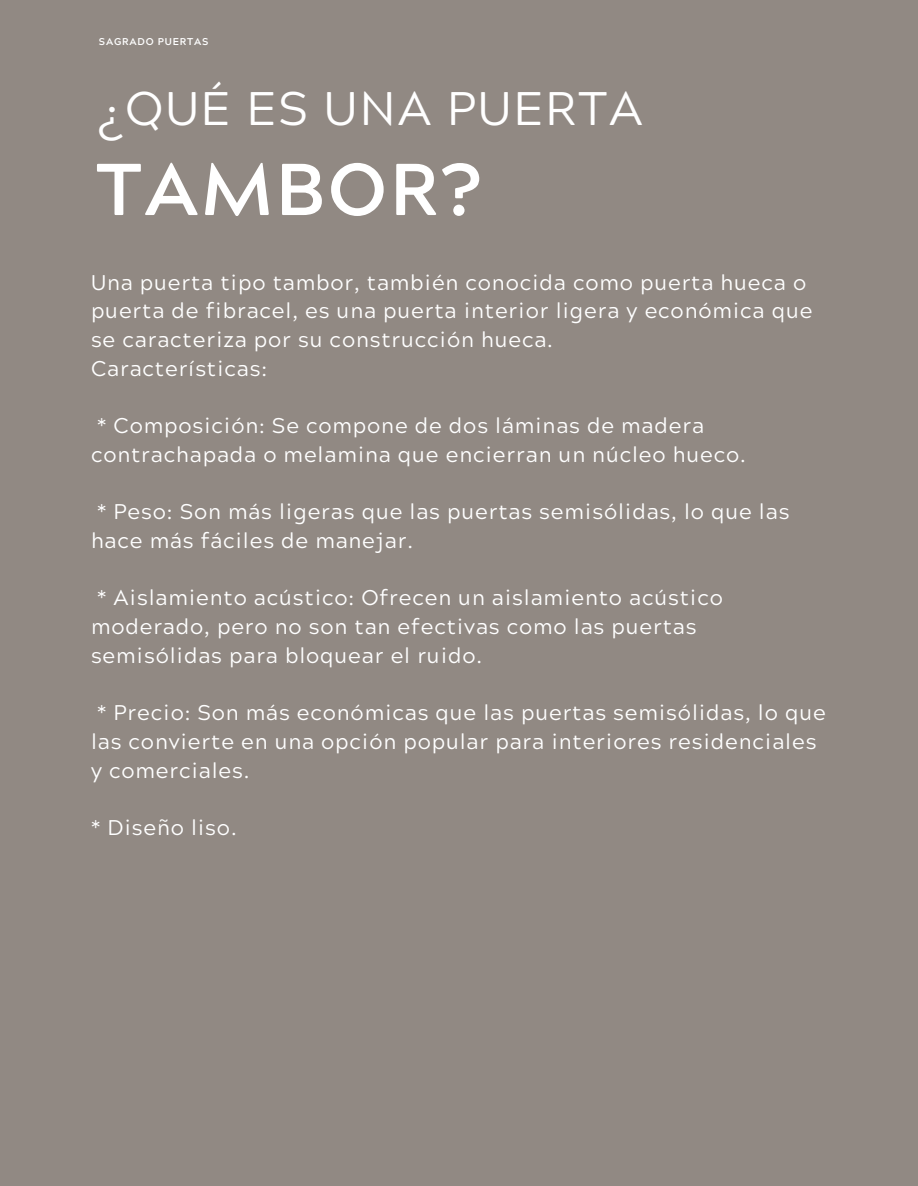
<style>
.page{position:relative;width:918px;height:1186px;background:#918983}
.page>*{position:absolute;margin:0;border:0;box-sizing:border-box;transform-origin:0 0}
.t1{font:700 73.2px "Acherus Grotesque";letter-spacing:.04em;color:#fff}
.t2{font:47.1px "Acherus Grotesque";letter-spacing:.04em;color:#fff}
.t3{font:21.3px/28.7px "Acherus Grotesque";letter-spacing:.04em;color:#fff}
.t4{font:700 9.9px "Acherus Grotesque";letter-spacing:.08em;color:#fff}
</style>
<div class="page">
<h3 class="t4" style="left:99px;top:38px;width:111px">SAGRADO PUERTAS</h3>
<h3 class="t2" style="left:99px;top:90px;width:545px">¿QUÉ ES UNA PUERTA</h3>
<h3 class="t1" style="left:96px;top:160px;width:385px">TAMBOR?</h3>
<p class="t3" style="left:91px;top:271px;width:723px">Una puerta tipo tambor, también conocida como puerta hueca o puerta de fibracel, es una puerta interior ligera y económica que se caracteriza por su construcción hueca.<br>Características:</p>
<h2 class="t3" style="left:91px;top:414px;width:656px">* Composición: Se compone de dos láminas de madera contrachapada o melamina que encierran un núcleo hueco.</h2>
<h1 class="t3" style="left:91px;top:500px;width:700px">* Peso: Son más ligeras que las puertas semisólidas, lo que las hace más fáciles de manejar.</h1>
<h3 class="t3" style="left:91px;top:587px;width:633px">* Aislamiento acústico: Ofrecen un aislamiento acústico moderado, pero no son tan efectivas como las puertas semisólidas para bloquear el ruido.</h3>
<h3 class="t3" style="left:91px;top:701px;width:736px">* Precio: Son más económicas que las puertas semisólidas, lo que las convierte en una opción popular para interiores residenciales y comerciales.</h3>
<h3 class="t3" style="left:91px;top:816px;width:147px">* Diseño liso.</h3>
</div>
